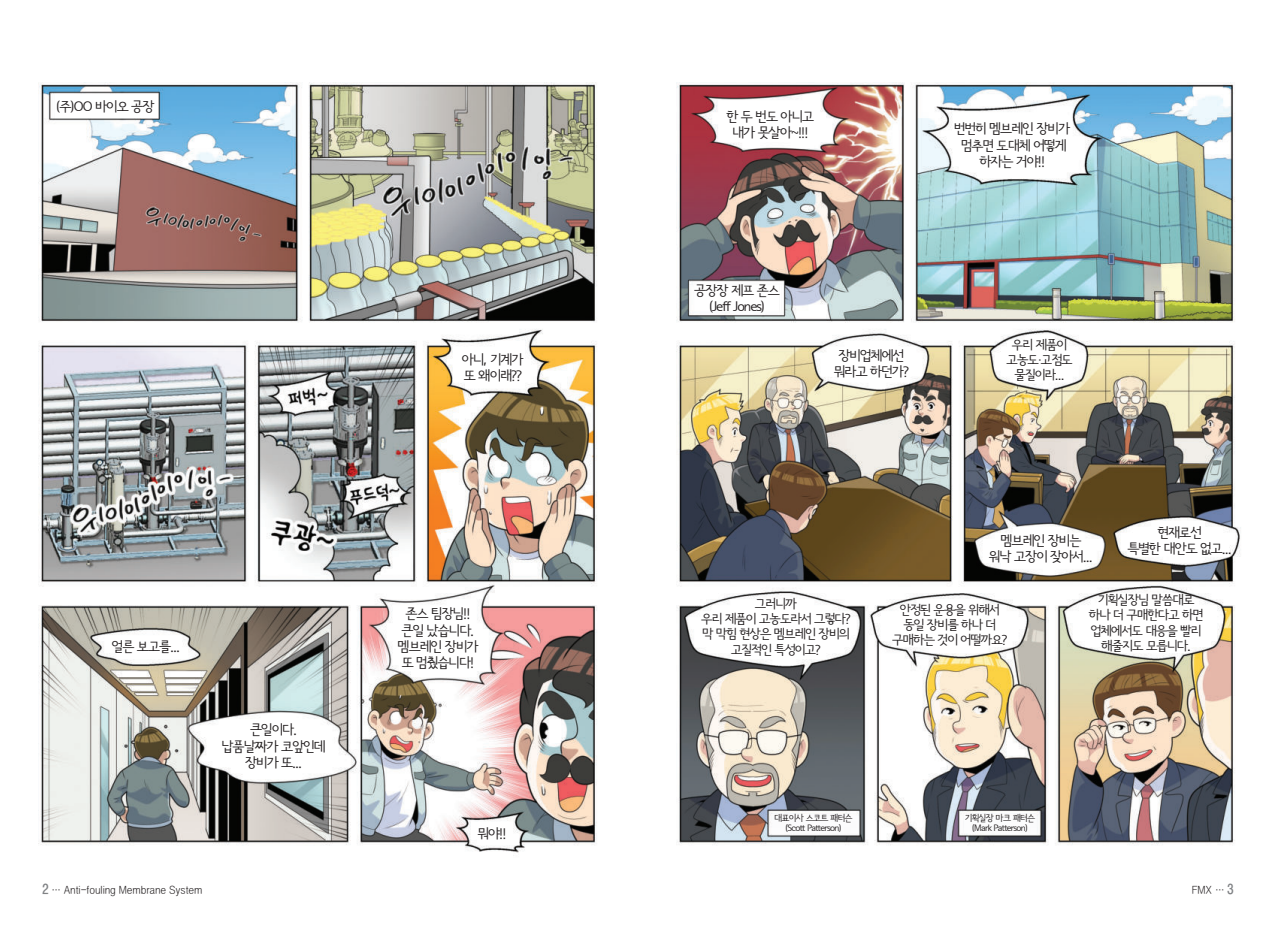
<style>
.page{position:relative;width:1276px;height:936px;background:#fff}
.page>*{position:absolute;margin:0;border:0;box-sizing:border-box;transform-origin:0 0}
.t1{font:13.5px/16.2px "Seoul Namsan M";letter-spacing:-.075em;color:#231f20;text-align:center}
.t2{font:12.75px/15.3px "Seoul Namsan M";letter-spacing:-.075em;color:#231f20;text-align:center}
.t3{font:10.5px "YDVYGO Std 52";letter-spacing:-.01em;color:#231f20}
.t4{font:9px/10.8px "Seoul Namsan M";letter-spacing:-.075em;color:#231f20;text-align:center}
.s1{font-family:"YDVYGO Std 54";font-size:13.5px;color:#808285}
</style>
<div class="page">
<img style="left:38px;top:82px;width:559px;height:771px">
<img style="left:676px;top:82px;width:565px;height:763px">
<p class="t1" style="left:56px;top:98px;width:100px">(주)OO 바이오 공장</p>
<p class="t1" style="left:462px;top:351px;width:63px;text-align:left">아니, 기계가 또 왜이래??</p>
<p class="t1" style="left:112px;top:639px;width:70px">얼른 보고를...</p>
<p class="t1" style="left:221px;top:721px;width:106px">큰일이다. 납품날짜가 코앞인데 장비가 또...</p>
<p class="t1" style="left:397px;top:606px;width:83px">존스 팀장님!! 큰일 났습니다. 멤브레인 장비가 또 멈췄습니다!</p>
<p class="t1" style="left:477px;top:825px;width:31px">뭐야!!</p>
<p class="t1" style="left:726px;top:108px;width:89px">한 두 번도 아니고 내가 못살아~!!!</p>
<p class="t1" style="left:954px;top:121px;width:117px">번번히 멤브레인 장비가 멈추면 도대체 어떻게 하자는 거야!!</p>
<p class="t1" style="left:694px;top:282px;width:87px">공장장 제프 존스 (Jeff Jones)</p>
<p class="t1" style="left:834px;top:347px;width:77px">장비업체에선 뭐라고 하던가?</p>
<p class="t2" style="left:1006px;top:337px;width:68px">우리 제품이 고농도·고점도 물질이라...</p>
<p class="t1" style="left:988px;top:532px;width:106px">멤브레인 장비는 워낙 고장이 잦아서...</p>
<p class="t1" style="left:1127px;top:524px;width:106px">현재로선<br>특별한 대안도 없고...</p>
<p class="t2" style="left:701px;top:596px;width:151px">그러니까<br>우리 제품이 고농도라서 그렇다? 막 막힘 현상은 멤브레인 장비의 고질적인 특성이고?</p>
<p class="t2" style="left:892px;top:601px;width:117px">안정된 운용을 위해서 동일 장비를 하나 더 구매하는 것이 어떨까요?</p>
<p class="t2" style="left:1089px;top:592px;width:116px">기획실장님 말씀대로 하나 더 구매한다고 하면 업체에서도 대응을 빨리 해줄지도 모릅니다.</p>
<p class="t4" style="left:774px;top:812px;width:80px">대표이사 스코트 패터슨 (Scott Patterson)</p>
<p class="t4" style="left:965px;top:812px;width:72px">기획실장 마크 패터슨 (Mark Patterson)</p>
<p class="t3" style="left:43px;top:885px;width:161px"><span class="s1">2</span> … Anti-fouling Membrane System</p>
<p class="t3" style="left:1191px;top:885px;width:43px">FMX … <span class="s1">3</span></p>
</div>
